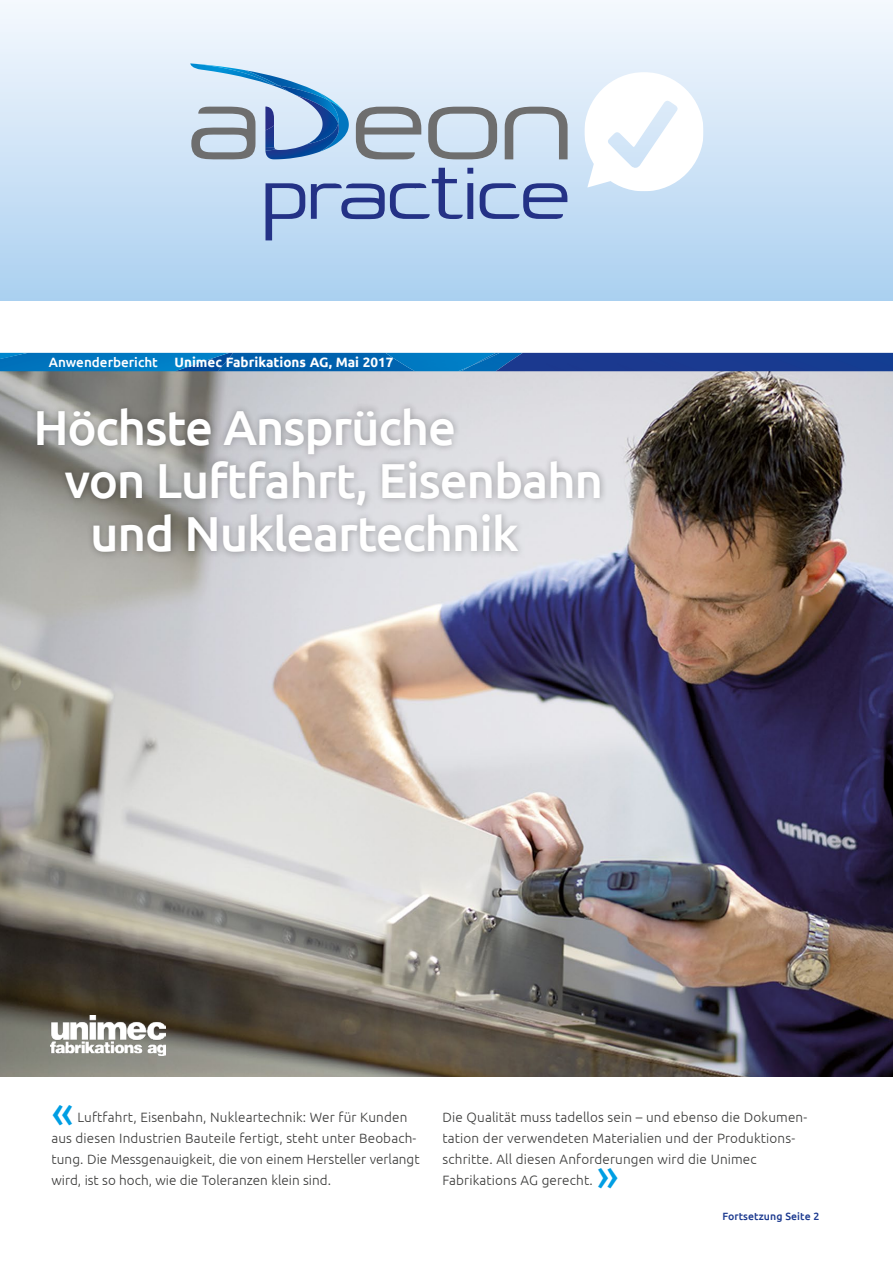
<style>
.page{position:relative;width:893px;height:1263px;background:#fff}
.page>*{position:absolute;margin:0;border:0;box-sizing:border-box;transform-origin:0 0}
.t1{font:500 49.2px "Ubuntu";letter-spacing:-.025em;color:#fff}
.t2{font:45px "Ubuntu";color:#009ee3}
.t3{font:300 13.5px/21px "Ubuntu";letter-spacing:.01em;color:#3a3a39}
.t4{font:700 13.5px "Ubuntu";color:#fff}
.t5{font:500 13.5px "Ubuntu";color:#fff}
.t6{font:500 10.5px "Ubuntu";letter-spacing:.01em;color:#1b398f}
</style>
<div class="page">
<div style="left:0;top:0;width:893px;height:300px;background:linear-gradient(to bottom,#f5f9fe,#acd0f0)"></div>
<img style="left:0;top:371px;width:893px;height:705px">
<div style="left:233px;top:353px;width:153px;height:18px;background:#005fac"></div>
<img style="left:229px;top:353px;width:4px;height:18px">
<img style="left:386px;top:353px;width:507px;height:18px">
<img style="left:461px;top:353px;width:62px;height:18px">
<img style="left:471px;top:353px;width:29px;height:13px">
<img style="left:0;top:353px;width:229px;height:18px">
<div style="left:30px;top:401px;width:578px;height:159px;background:#000;opacity:.3"></div>
<svg style="left:428px;top:107px;width:69px;height:52px;background:#adb7c2"></svg>
<svg style="left:505px;top:107px;width:63px;height:52px;background:#b2bec9"></svg>
<svg style="left:191px;top:106px;width:64px;height:54px;background:#a6b0b9"></svg>
<svg style="left:356px;top:107px;width:65px;height:53px;background:#a6b0b9"></svg>
<svg style="left:340px;top:93px;width:4px;height:19px"></svg>
<img style="left:338px;top:124px;width:11px;height:28px">
<img style="left:265px;top:124px;width:73px;height:34px">
<img style="left:245px;top:70px;width:83px;height:30px">
<img style="left:279px;top:85px;width:61px;height:39px">
<img style="left:314px;top:107px;width:8px;height:15px">
<svg style="left:265px;top:147px;width:11px;height:4px"></svg>
<img style="left:190px;top:63px;width:89px;height:22px">
<img style="left:190px;top:63px;width:82px;height:21px">
<img style="left:272px;top:84px;width:17px;height:8px">
<img style="left:265px;top:130px;width:9px;height:17px">
<svg style="left:268px;top:84px;width:6px;height:2px"></svg>
<img style="left:265px;top:107px;width:9px;height:23px">
<svg style="left:480px;top:183px;width:87px;height:36px;background:#889dcb"></svg>
<svg style="left:265px;top:183px;width:40px;height:57px;background:#899fcd"></svg>
<svg style="left:311px;top:168px;width:162px;height:52px;background:#9cb2d8"></svg>
<svg style="left:584px;top:72px;width:119px;height:119px"></svg>
<img style="left:0;top:353px;width:28px;height:6px">
<img style="left:51px;top:1016px;width:114px;height:39px">
<p class="t5" style="left:49px;top:353px;width:111px">Anwenderbericht</p>
<p class="t4" style="left:174px;top:353px;width:220px">Unimec Fabrikations AG, Mai 2017</p>
<h1 class="t1" style="left:33px;top:396px;width:424px">Höchste Ansprüche</h1>
<h1 class="t1" style="left:65px;top:450px;width:540px">von Luftfahrt, Eisenbahn</h1>
<h1 class="t1" style="left:90px;top:503px;width:430px">und Nukleartechnik</h1>
<h2 class="t2" style="left:51px;top:1087px;width:24px">«</h2>
<p class="t3" style="left:51px;top:1106px;width:370px;text-indent:26px">Luftfahrt, Eisenbahn, Nukleartechnik: Wer für Kunden aus diesen Industrien Bauteile fertigt, steht unter Beobach&shy;tung. Die Messgenauigkeit, die von einem Hersteller verlangt wird, ist so hoch, wie die Toleranzen klein sind.</p>
<p class="t3" style="left:443px;top:1106px;width:366px">Die Qualität muss tadellos sein – und ebenso die Dokumen&shy;tation der verwendeten Materialien und der Produktions&shy;schritte. All diesen Anforderungen wird die Unimec Fabrikations AG gerecht.</p>
<h2 class="t2" style="left:596px;top:1150px;width:24px">»</h2>
<p class="t6" style="left:722px;top:1210px;width:99px">Fortsetzung Seite 2</p>
</div>
